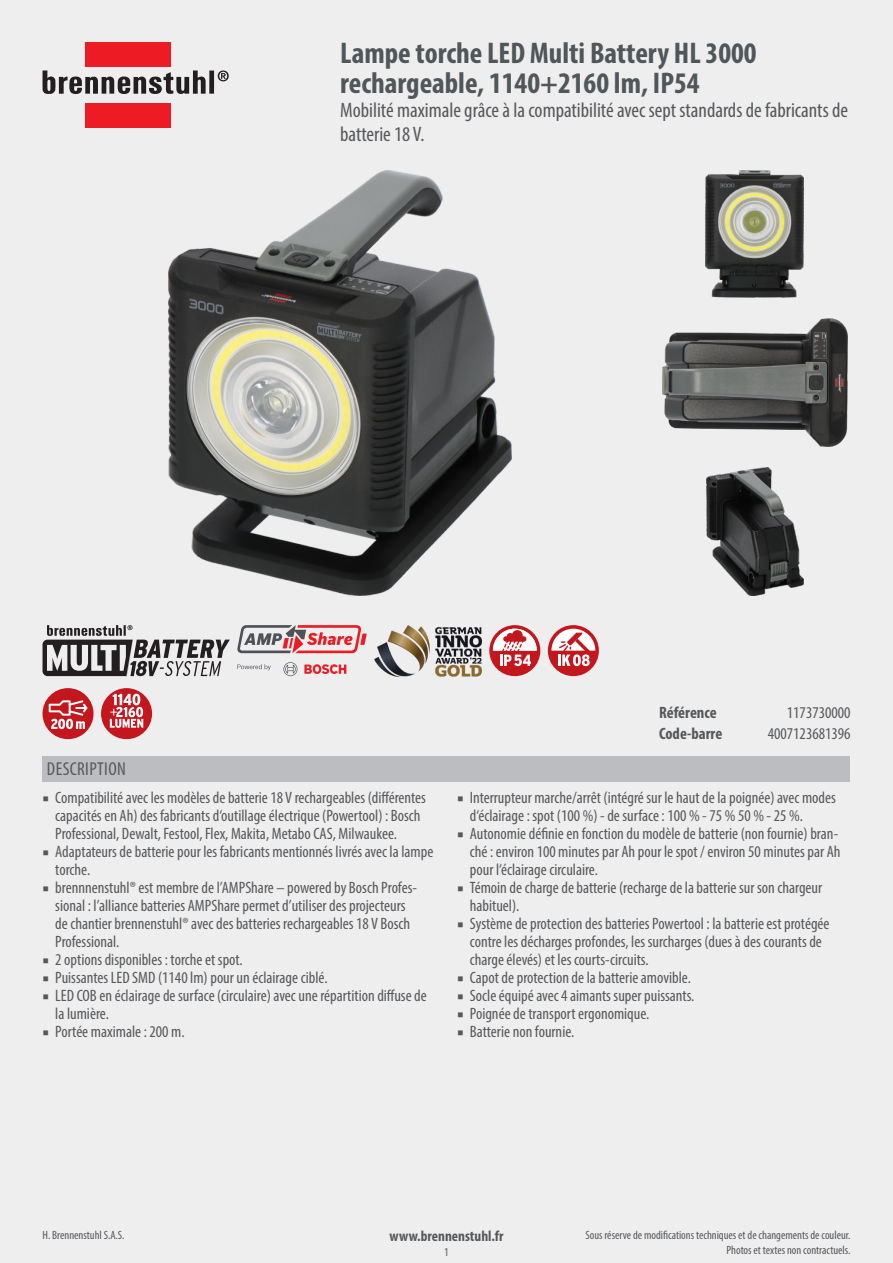
<style>
.page{position:relative;width:893px;height:1263px;background:#eeeeef}
.page>*{position:absolute;margin:0;border:0;box-sizing:border-box;transform-origin:0 0}
.t1{font:700 condensed 30px/30px "Myriad Pro";color:#515659}
.subtitle{font:condensed 21px/24px "Myriad Pro";color:#57585a}
.table_headline{font:condensed 18.75px "Myriad Pro";letter-spacing:.02em;color:#57585a}
.header_value{font:condensed 16.5px/18px "Myriad Pro";color:#57585a}
.header_key{font:700 condensed 16.5px "Myriad Pro";color:#57585a}
.footer_middle{font:700 condensed 15px "Myriad Pro";color:#57585a}
.footer_right{font:condensed 12px/15px "Myriad Pro";color:#57585a;text-align:right}
.footer_left{font:condensed 12px "Myriad Pro";color:#57585a}
.pageno{font:condensed 12px "Myriad Pro";color:#57585a}
.s1{font-family:"Minion Pro";font-stretch:normal}
</style>
<div class="page">
<img style="left:169px;top:170px;width:343px;height:425px">
<div style="left:85px;top:43px;width:86px;height:24px;background:#ed1c24"></div>
<div style="left:85px;top:103px;width:86px;height:25px;background:#ed1c24"></div>
<div style="left:209px;top:71px;width:5px;height:23px;background:#231f20"></div>
<svg style="left:43px;top:70px;width:163px;height:24px"></svg>
<svg style="left:218px;top:70px;width:11px;height:11px"></svg>
<img style="left:706px;top:170px;width:98px;height:128px">
<img style="left:662px;top:319px;width:185px;height:127px">
<img style="left:706px;top:468px;width:97px;height:127px">
<svg style="left:43px;top:625px;width:187px;height:51px"></svg>
<svg style="left:304px;top:664px;width:42px;height:10px"></svg>
<svg style="left:237px;top:664px;width:34px;height:6px"></svg>
<svg style="left:283px;top:662px;width:14px;height:14px"></svg>
<svg style="left:237px;top:625px;width:130px;height:28px"></svg>
<img style="left:374px;top:625px;width:108px;height:51px">
<div style="left:489px;top:625px;width:51px;height:51px;background:#c4161d;border-radius:50%"></div>
<svg style="left:493px;top:629px;width:44px;height:37px"></svg>
<div style="left:548px;top:625px;width:51px;height:51px;background:#c4161d;border-radius:50%"></div>
<svg style="left:551px;top:629px;width:44px;height:37px"></svg>
<div style="left:43px;top:688px;width:51px;height:51px;background:#c4161d;border-radius:50%"></div>
<svg style="left:49px;top:700px;width:38px;height:29px"></svg>
<div style="left:101px;top:688px;width:51px;height:51px;background:#c4161d;border-radius:50%"></div>
<svg style="left:110px;top:694px;width:33px;height:34px"></svg>
<div style="left:43px;top:756px;width:807px;height:26px;background:#bcbdc0"></div>
<p class="t1" style="left:340px;top:37px;width:418px">Lampe torche LED Multi Battery HL 3000 rechargeable, 1140+2160 lm, IP54</p>
<p class="subtitle" style="left:340px;top:98px;width:509px">Mobilité maximale grâce à la compatibilité avec sept standards de fabricants de batterie 18 V.</p>
<p class="table_headline" style="left:47px;top:758px;width:80px">DESCRIPTION</p>
<p class="header_value" style="left:55px;top:789px;width:372px;text-indent:-13px"><span class="s1">■</span> Compatibilité avec les modèles de batterie 18 V rechargeables (différentes capacités en Ah) des fabricants d‘outillage électrique (Powertool) : Bosch<br>Professional, Dewalt, Festool, Flex, Makita, Metabo CAS, Milwaukee.</p>
<p class="header_value" style="left:55px;top:843px;width:380px;text-indent:-13px"><span class="s1">■</span> Adaptateurs de batterie pour les fabricants mentionnés livrés avec la lampe torche.</p>
<p class="header_value" style="left:55px;top:879px;width:363px;text-indent:-13px"><span class="s1">■</span> brennnenstuhl® est membre de l’AMPShare – powered by Bosch Profes&shy;sional : l’alliance batteries AMPShare permet d’utiliser des projecteurs de chantier brennenstuhl® avec des batteries rechargeables 18 V Bosch Professional.</p>
<p class="header_value" style="left:43px;top:951px;width:202px"><span class="s1">■</span> 2 options disponibles : torche et spot.</p>
<p class="header_value" style="left:43px;top:969px;width:286px"><span class="s1">■</span> Puissantes LED SMD (1140 lm) pour un éclairage ciblé.</p>
<p class="header_value" style="left:55px;top:987px;width:373px;text-indent:-13px"><span class="s1">■</span> LED COB en éclairage de surface (circulaire) avec une répartition diffuse de la lumière.</p>
<p class="header_value" style="left:43px;top:1023px;width:144px"><span class="s1">■</span> Portée maximale : 200 m.</p>
<p class="header_key" style="left:659px;top:702px;width:59px">Référence</p>
<p class="header_value" style="left:787px;top:703px;width:65px">1173730000</p>
<p class="header_key" style="left:659px;top:723px;width:65px">Code-barre</p>
<p class="header_value" style="left:768px;top:724px;width:84px">4007123681396</p>
<p class="header_value" style="left:470px;top:789px;width:368px;text-indent:-13px"><span class="s1">■</span> Interrupteur marche/arrêt (intégré sur le haut de la poignée) avec modes d‘éclairage : spot (100 %) - de surface : 100 % - 75 % 50 % - 25 %.</p>
<p class="header_value" style="left:470px;top:825px;width:372px;text-indent:-13px"><span class="s1">■</span> Autonomie définie en fonction du modèle de batterie (non fournie) bran&shy;ché : environ 100 minutes par Ah pour le spot / environ 50 minutes par Ah pour l‘éclairage circulaire.</p>
<p class="header_value" style="left:470px;top:879px;width:354px;text-indent:-13px"><span class="s1">■</span> Témoin de charge de batterie (recharge de la batterie sur son chargeur habituel).</p>
<p class="header_value" style="left:470px;top:915px;width:361px;text-indent:-13px"><span class="s1">■</span> Système de protection des batteries Powertool : la batterie est protégée contre les décharges profondes, les surcharges (dues à des courants de charge élevés) et les courts-circuits.</p>
<p class="header_value" style="left:457px;top:969px;width:235px"><span class="s1">■</span> Capot de protection de la batterie amovible.</p>
<p class="header_value" style="left:457px;top:987px;width:239px"><span class="s1">■</span> Socle équipé avec 4 aimants super puissants.</p>
<p class="header_value" style="left:457px;top:1005px;width:194px"><span class="s1">■</span> Poignée de transport ergonomique.</p>
<p class="header_value" style="left:457px;top:1023px;width:119px"><span class="s1">■</span> Batterie non fournie.</p>
<p class="footer_middle" style="left:389px;top:1227px;width:116px">www.brennenstuhl.fr</p>
<p class="pageno" style="left:444px;top:1245px;width:6px">1</p>
<p class="footer_left" style="left:43px;top:1228px;width:84px">H. Brennenstuhl S.A.S.</p>
<p class="footer_right" style="left:585px;top:1227px;width:267px">Sous réserve de modifications techniques et de changements de couleur.<br>Photos et textes non contractuels.</p>
</div>
